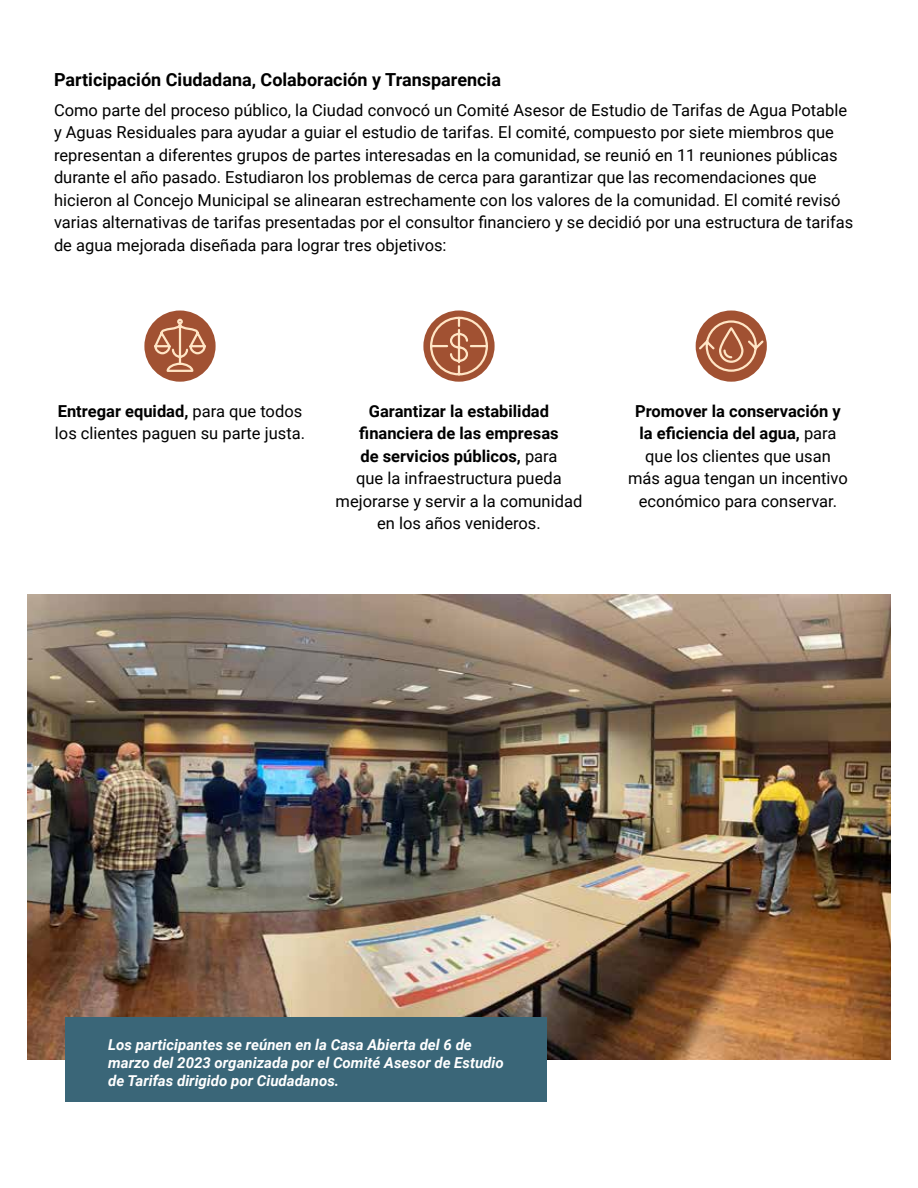
<style>
.page{position:relative;width:918px;height:1188px;background:#fff}
.page>*{position:absolute;margin:0;border:0;box-sizing:border-box;transform-origin:0 0}
.t1{font:700 18px "Roboto";color:#000}
.t2{font:16.5px/22.5px "Roboto";color:#000}
.t3{font:italic 700 15px/18px "Roboto";color:#fff}
.s1{font-weight:700}
</style>
<div class="page">
<img style="left:27px;top:310px;width:864px;height:792px">
<p class="t1" style="left:54px;top:67px;width:449px">Participación Ciudadana, Colaboración y Transparencia</p>
<p class="t2" style="left:54px;top:98px;width:801px">Como parte del proceso público, la Ciudad convocó un Comité Asesor de Estudio de Tarifas de Agua Potable y Aguas Residuales para ayudar a guiar el estudio de tarifas. El comité, compuesto por siete miembros que representan a diferentes grupos de partes interesadas en la comunidad, se reunió en 11 reuniones públicas durante el año pasado. Estudiaron los problemas de cerca para garantizar que las recomendaciones que hicieron al Concejo Municipal se alinearan estrechamente con los valores de la comunidad. El comité revisó varias alternativas de tarifas presentadas por el consultor financiero y se decidió por una estructura de tarifas de agua mejorada diseñada para lograr tres objetivos:</p>
<p class="t2" style="left:55px;top:399px;width:252px"><span class="s1">Entregar equidad,</span> para que todos los clientes paguen su parte justa.</p>
<p class="t2" style="left:336px;top:399px;width:248px;text-align:center"><span class="s1">Garantizar la estabilidad financiera de las empresas<br>de servicios públicos,</span> para<br>que la infraestructura pueda mejorarse y servir a la comunidad en los años venideros.</p>
<p class="t2" style="left:628px;top:399px;width:221px;text-align:center"><span class="s1">Promover la conservación y la eficiencia del agua,</span> para que los clientes que usan más agua tengan un incentivo económico para conservar.</p>
<p class="t3" style="left:108px;top:1035px;width:397px">Los participantes se reúnen en la Casa Abierta del 6 de marzo del 2023 organizada por el Comité Asesor de Estudio de Tarifas dirigido por Ciudadanos.</p>
</div>
